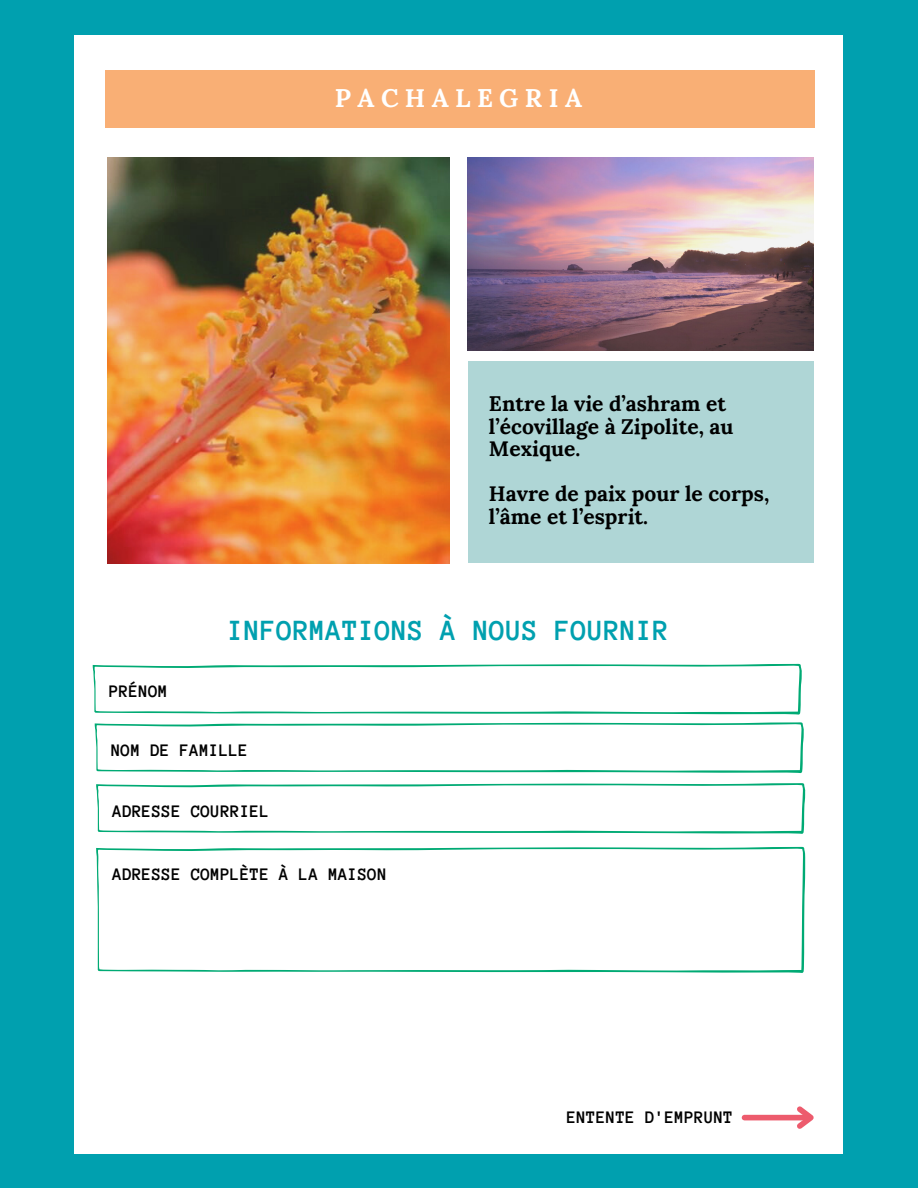
<style>
.page{position:relative;width:918px;height:1188px;background:#00a0af}
.page>*{position:absolute;margin:0;border:0;box-sizing:border-box;transform-origin:0 0}
.t1{font:700 30px "Anonymous Pro";color:#00a0af}
.t2{font:700 25.5px "Lora";letter-spacing:.25em;color:#fff}
.t3{font:700 21px/22.5px "Lora";color:#000}
.t4{font:700 18px "Anonymous Pro";color:#000}
</style>
<div class="page">
<div style="left:75px;top:35px;width:768px;height:1119px;background:#fff"></div>
<div style="left:105px;top:70px;width:709px;height:57px;background:#f9af75"></div>
<svg style="left:93px;top:664px;width:709px;height:51px"></svg>
<svg style="left:95px;top:722px;width:709px;height:51px"></svg>
<svg style="left:96px;top:783px;width:709px;height:51px"></svg>
<svg style="left:96px;top:847px;width:709px;height:126px"></svg>
<div style="left:744px;top:1115px;width:66px;height:5px;background:#ed5b6d"></div>
<svg style="left:792px;top:1106px;width:22px;height:23px"></svg>
<div style="left:468px;top:362px;width:345px;height:201px;background:#afd6d6"></div>
<img style="left:107px;top:157px;width:342px;height:406px">
<img style="left:468px;top:157px;width:345px;height:194px">
<p class="t2" style="left:335px;top:81px;width:249px">PACHALEGRIA</p>
<p class="t3" style="left:489px;top:393px;width:246px">Entre la vie d’ashram et l’écovillage à Zipolite, au<br>Mexique.</p>
<p class="t3" style="left:489px;top:483px;width:282px">Havre de paix pour le corps, l’âme et l’esprit.</p>
<p class="t4" style="left:109px;top:683px;width:60px">PRÉNOM</p>
<p class="t1" style="left:228px;top:616px;width:443px">INFORMATIONS À NOUS FOURNIR</p>
<p class="t4" style="left:111px;top:741px;width:139px">NOM DE FAMILLE</p>
<p class="t4" style="left:113px;top:802px;width:158px">ADRESSE COURRIEL</p>
<p class="t4" style="left:113px;top:866px;width:276px">ADRESSE COMPLÈTE À LA MAISON</p>
<p class="t4" style="left:567px;top:1109px;width:168px">ENTENTE D'EMPRUNT</p>
</div>
